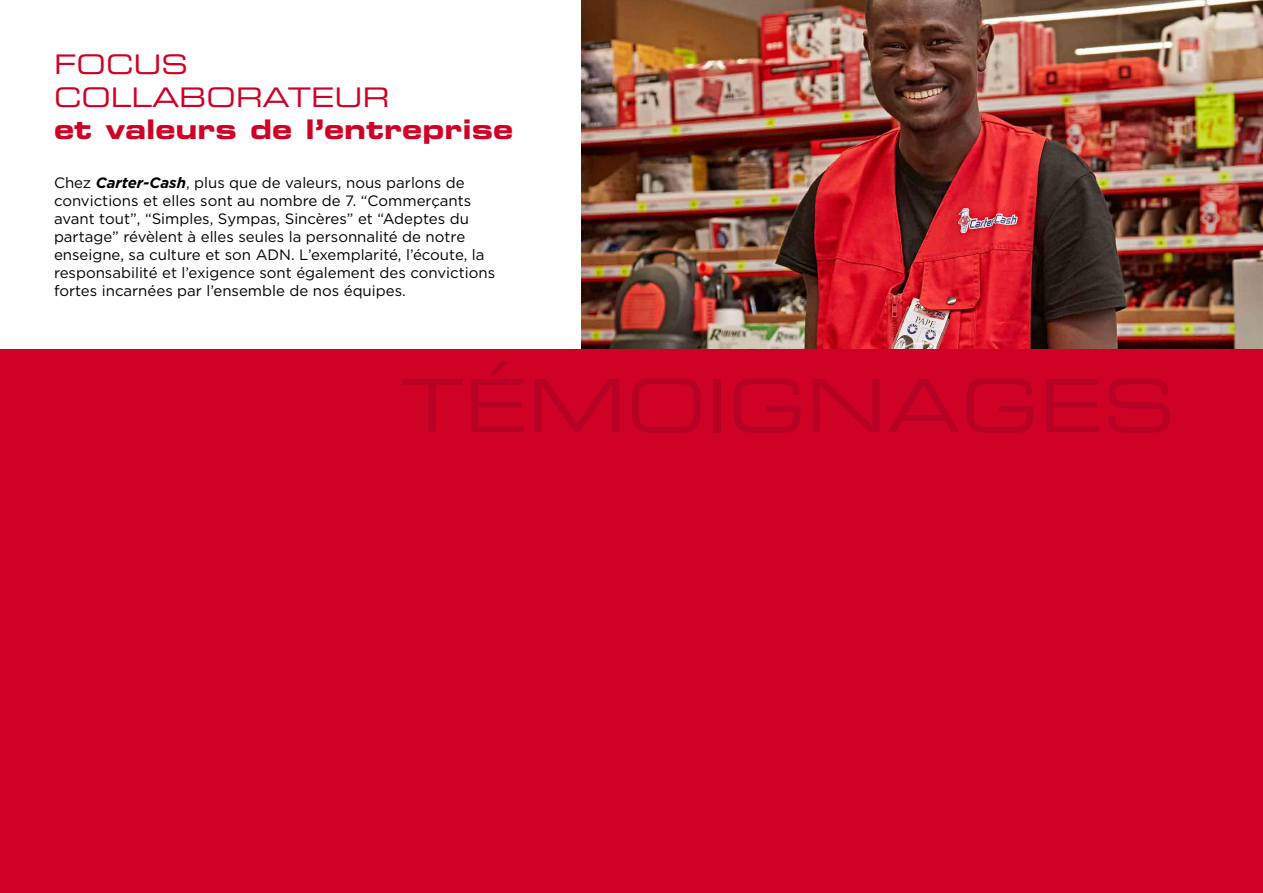
<style>
.page{position:relative;width:1263px;height:893px;background:#fff}
.page>*{position:absolute;margin:0;border:0;box-sizing:border-box;transform-origin:0 0}
.t1{font:73.65px "Eurostile LT Std Ex 2";color:#b70226}
.t2{font:27px "Eurostile LT Std Bold Ex 2";color:#cf0226}
.t3{font:27px/32.4px "Eurostile LT Std Ex 2";color:#cf0226}
.t4{font:15px/18px "Gotham";color:#000}
.s1{font-weight:700;font-style:italic}
</style>
<div class="page">
<img style="left:582px;top:0;width:681px;height:350px">
<div style="left:0;top:350px;width:1263px;height:543px;background:#cf0226"></div>
<h2 class="t3" style="left:54px;top:48px;width:337px">FOCUS<br>COLLABORATEUR</h2>
<h2 class="t2" style="left:54px;top:110px;width:461px">et valeurs de l’entreprise</h2>
<p class="t4" style="left:54px;top:173px;width:443px">Chez <span class="s1">Carter-Cash</span>, plus que de valeurs, nous parlons de convictions et elles sont au nombre de 7. “Commerçants avant tout”, “Simples, Sympas, Sincères” et “Adeptes du partage” révèlent à elles seules la personnalité de notre enseigne, sa culture et son ADN. L’exemplarité, l’écoute, la responsabilité et l’exigence sont également des convictions fortes incarnées par l’ensemble de nos équipes.</p>
<h1 class="t1" style="left:400px;top:355px;width:777px">TÉMOIGNAGES</h1>
</div>
